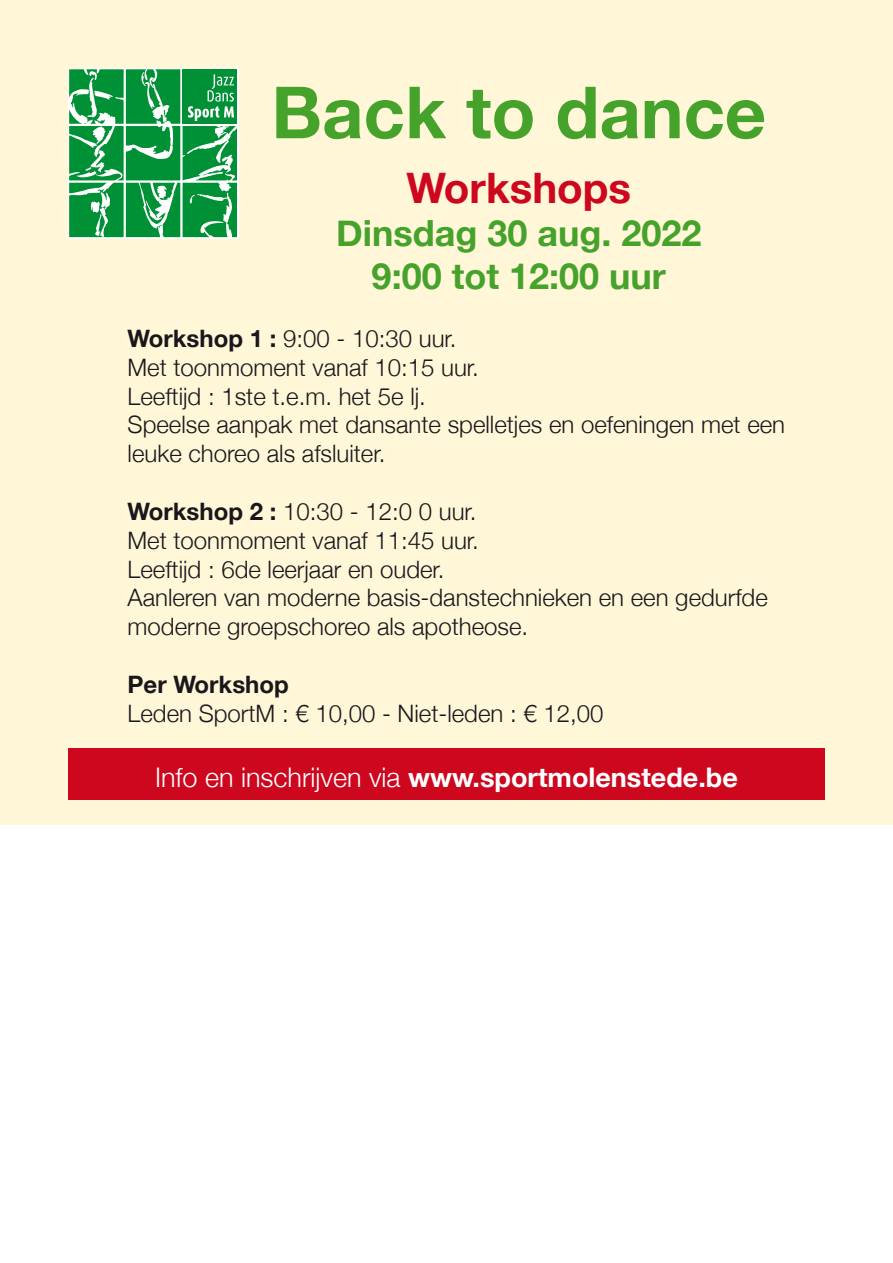
<style>
.page{position:relative;width:893px;height:1263px;background:#fff}
.page>*{position:absolute;margin:0;border:0;box-sizing:border-box;transform-origin:0 0}
.t1{font:700 72px "Helvetica Neue";color:#45a22b}
.t2{font:700 42px "Helvetica Neue";color:#cd071e}
.t3{font:700 36px/43.2px "Helvetica Neue";color:#45a22b;text-align:center}
.t4{font:700 27px "Helvetica Neue";color:#fff}
.t5{font:300 24px/28.8px "Helvetica Neue";color:#1a171c}
.t6{font:700 24px "Helvetica Neue";color:#1a171c}
.s1{font-weight:700}
.s2{font-weight:300}
</style>
<div class="page">
<div style="left:0;top:0;width:893px;height:825px;background:#fff7d8"></div>
<div style="left:68px;top:748px;width:757px;height:51px;background:#cd071e"></div>
<svg style="left:68px;top:68px;width:170px;height:170px"></svg>
<svg style="left:69px;top:69px;width:168px;height:168px;background:#45ad6c"></svg>
<h1 class="t1" style="left:271px;top:56px;width:496px">Back to dance</h1>
<h2 class="t2" style="left:406px;top:155px;width:226px">Workshops</h2>
<h3 class="t3" style="left:336px;top:213px;width:367px">Dinsdag 30 aug. 2022<br>9:00 tot 12:00 uur</h3>
<p class="t5" style="left:128px;top:322px;width:659px"><span class="s1">Workshop 1 :</span> 9:00 - 10:30 uur.<br>Met toonmoment vanaf 10:15 uur.<br>Leeftijd : 1ste t.e.m. het 5e lj.<br>Speelse aanpak met dansante spelletjes en oefeningen met een leuke choreo als afsluiter.</p>
<p class="t5" style="left:128px;top:495px;width:642px"><span class="s1">Workshop 2 :</span> 10:30 - 12:0 0 uur.<br>Met toonmoment vanaf 11:45 uur.<br>Leeftijd : 6de leerjaar en ouder.<br>Aanleren van moderne basis-danstechnieken en een gedurfde moderne groepschoreo als apotheose.</p>
<p class="t6" style="left:128px;top:665px;width:163px">Per Workshop</p>
<p class="t5" style="left:128px;top:697px;width:477px">Leden SportM : € 10,00 - Niet-leden : € 12,00</p>
<p class="t4" style="left:155px;top:756px;width:584px"><span class="s2">Info en inschrijven via</span> www.sportmolenstede.be</p>
</div>
